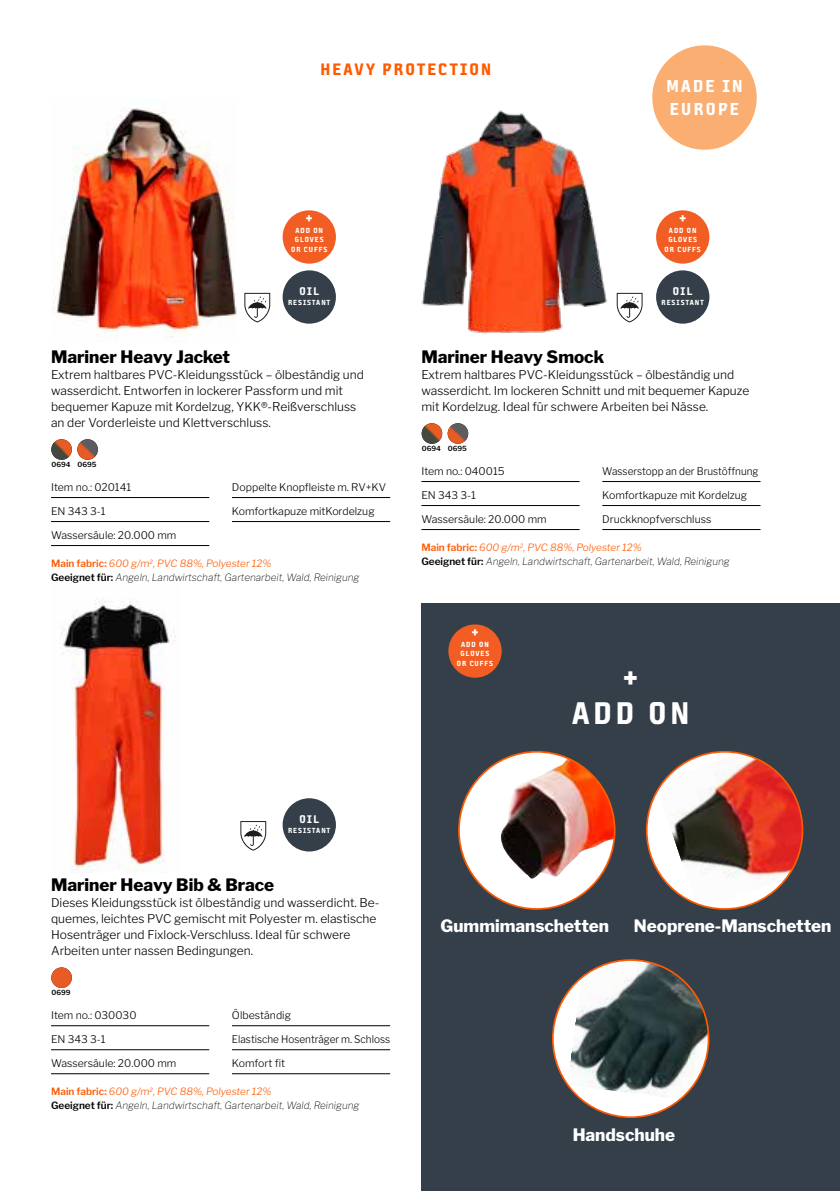
<style>
.page{position:relative;width:840px;height:1191px;background:#fff}
.page>*{position:absolute;margin:0;border:0;box-sizing:border-box;transform-origin:0 0}
.t1{font:34px/36px "Sophisto OT E Gauge";color:#fff;text-align:center}
.t2{font:18.8px/22.6px "Sophisto OT E Gauge";letter-spacing:.12em;color:#fff}
.t3{font:18px "Sophisto OT E Gauge";letter-spacing:.12em;color:#ff5a00}
.t4{font:800 17px "Libre Franklin";color:#000}
.t5{font:800 17px "Libre Franklin";color:#fff}
.t6{font:16px "Sophisto OT E Gauge";color:#fff}
.t7{font:300 12px/16px "Libre Franklin";color:#000}
.t8{font:12px "Sophisto OT E Gauge";letter-spacing:.115em;color:#fff}
.t9{font:300 10.6px "Libre Franklin";color:#000}
.t10{font:300 10.6px "Libre Franklin";color:#000;scale:.95 1}
.t11{font:italic 100 10px/14px "Libre Franklin";color:#000}
.t12{font:8px/9.6px "Sophisto OT E Gauge";letter-spacing:.12em;color:#fff;text-align:center}
.t13{font:600 7px "Libre Franklin";color:#000}
.s1{font-weight:600;font-style:normal;color:#ff5a00}
.s2{color:#ff5a00}
.s3{font-weight:600;font-style:normal}
</style>
<div class="page">
<img style="left:53px;top:108px;width:183px;height:229px">
<img style="left:61px;top:600px;width:115px;height:272px">
<img style="left:421px;top:110px;width:222px;height:224px">
<div style="left:421px;top:603px;width:418px;height:588px;background:#343f49"></div>
<svg style="left:240px;top:821px;width:26px;height:29px"></svg>
<svg style="left:244px;top:293px;width:26px;height:29px"></svg>
<svg style="left:616px;top:293px;width:26px;height:29px"></svg>
<div style="left:282px;top:210px;width:54px;height:54px;background:#f15d22;border-radius:50%"></div>
<div style="left:655px;top:210px;width:54px;height:54px;background:#f15d22;border-radius:50%"></div>
<div style="left:282px;top:798px;width:54px;height:53px;background:#343f49;border-radius:50%"></div>
<div style="left:282px;top:270px;width:54px;height:54px;background:#343f49;border-radius:50%"></div>
<div style="left:655px;top:270px;width:54px;height:54px;background:#343f49;border-radius:50%"></div>
<div style="left:448px;top:624px;width:53px;height:53px;background:#f15d22;border-radius:50%"></div>
<div style="left:652px;top:45px;width:104px;height:105px;background:#faae72;border-radius:50%"></div>
<div style="left:552px;top:960px;width:156px;height:157px;background:#fff;border-radius:50%"></div>
<img style="left:567px;top:960px;width:141px;height:139px">
<div style="left:458px;top:752px;width:156px;height:157px;background:#fff;border-radius:50%"></div>
<img style="left:500px;top:759px;width:110px;height:120px">
<svg style="left:646px;top:752px;width:156px;height:157px"></svg>
<img style="left:657px;top:753px;width:145px;height:153px">
<img style="left:51px;top:439px;width:21px;height:21px;border-radius:10px">
<img style="left:77px;top:439px;width:21px;height:21px;border-radius:10px">
<hr style="left:51px;top:497px;width:158px;height:1px;background:#000">
<hr style="left:51px;top:521px;width:158px;height:1px;background:#000">
<hr style="left:51px;top:545px;width:158px;height:1px;background:#000">
<hr style="left:232px;top:497px;width:158px;height:1px;background:#000">
<hr style="left:232px;top:521px;width:158px;height:1px;background:#000">
<img style="left:421px;top:423px;width:21px;height:21px;border-radius:10px">
<img style="left:447px;top:423px;width:21px;height:21px;border-radius:10px">
<hr style="left:421px;top:481px;width:158px;height:1px;background:#000">
<hr style="left:421px;top:505px;width:158px;height:1px;background:#000">
<hr style="left:421px;top:529px;width:158px;height:1px;background:#000">
<hr style="left:602px;top:481px;width:158px;height:1px;background:#000">
<hr style="left:602px;top:505px;width:158px;height:1px;background:#000">
<hr style="left:602px;top:529px;width:158px;height:1px;background:#000">
<img style="left:51px;top:967px;width:21px;height:21px;border-radius:10px">
<hr style="left:51px;top:1025px;width:158px;height:1px;background:#000">
<hr style="left:51px;top:1049px;width:158px;height:1px;background:#000">
<hr style="left:51px;top:1073px;width:158px;height:1px;background:#000">
<hr style="left:232px;top:1025px;width:158px;height:1px;background:#000">
<hr style="left:232px;top:1049px;width:158px;height:1px;background:#000">
<hr style="left:232px;top:1073px;width:158px;height:1px;background:#000">
<h3 class="t3" style="left:320px;top:58px;width:172px">HEAVY PROTECTION</h3>
<h3 class="t6" style="left:306px;top:208px;width:8px">+</h3>
<p class="t12" style="left:291px;top:225px;width:38px">ADD ON<br>GLOVES<br>OR CUFFS</p>
<p class="t8" style="left:299px;top:284px;width:21px">OIL</p>
<p class="t12" style="left:288px;top:297px;width:44px">RESISTANT</p>
<h2 class="t2" style="left:666px;top:74px;width:78px">MADE IN<br>EUROPE</h2>
<h3 class="t6" style="left:679px;top:208px;width:8px">+</h3>
<p class="t12" style="left:664px;top:225px;width:38px">ADD ON<br>GLOVES<br>OR CUFFS</p>
<p class="t8" style="left:672px;top:284px;width:21px">OIL</p>
<p class="t12" style="left:661px;top:297px;width:44px">RESISTANT</p>
<h3 class="t4" style="left:51px;top:346px;width:180px">Mariner Heavy Jacket</h3>
<p class="t7" style="left:51px;top:366px;width:314px">Extrem haltbares PVC-Kleidungsstück – ölbeständig und wasserdicht. Entworfen in lockerer Passform und mit bequemer Kapuze mit Kordelzug, YKK®-Reißverschluss an der Vorderleiste und Klettverschluss.</p>
<p class="t13" style="left:51px;top:460px;width:21px">0694</p>
<p class="t13" style="left:77px;top:460px;width:21px">0695</p>
<p class="t9" style="left:51px;top:480px;width:82px">Item no.: 020141</p>
<p class="t9" style="left:51px;top:504px;width:56px">EN 343 3-1</p>
<p class="t9" style="left:51px;top:528px;width:127px">Wassersäule: 20.000 mm</p>
<p class="t9" style="left:232px;top:480px;width:156px">Doppelte Knopfleiste m. RV+KV</p>
<p class="t9" style="left:232px;top:504px;width:144px">Komfortkapuze mitKordelzug</p>
<p class="t11" style="left:51px;top:555px;width:309px"><span class="s1">Main fabric:</span> <span class="s2">600 g/m</span><sup>2</sup><span class="s2">, PVC 88%, Polyester 12%<br></span><span class="s3">Geeignet für:</span> Angeln, Landwirtschaft, Gartenarbeit, Wald, Reinigung</p>
<h3 class="t4" style="left:421px;top:346px;width:184px">Mariner Heavy Smock</h3>
<p class="t7" style="left:421px;top:366px;width:329px">Extrem haltbares PVC-Kleidungsstück – ölbeständig und wasserdicht. Im lockeren Schnitt und mit bequemer Kapuze mit Kordelzug. Ideal für schwere Arbeiten bei Nässe.</p>
<p class="t13" style="left:421px;top:444px;width:21px">0694</p>
<p class="t13" style="left:447px;top:444px;width:21px">0695</p>
<p class="t9" style="left:421px;top:464px;width:85px">Item no.: 040015</p>
<p class="t9" style="left:421px;top:488px;width:56px">EN 343 3-1</p>
<p class="t9" style="left:421px;top:512px;width:127px">Wassersäule: 20.000 mm</p>
<p class="t10" style="left:602px;top:464px;width:166px">Wasserstopp an der Brustöffnung</p>
<p class="t9" style="left:602px;top:488px;width:146px">Komfortkapuze mit Kordelzug</p>
<p class="t9" style="left:602px;top:512px;width:111px">Druckknopfverschluss</p>
<p class="t11" style="left:421px;top:539px;width:309px"><span class="s1">Main fabric:</span> <span class="s2">600 g/m</span><sup>2</sup><span class="s2">, PVC 88%, Polyester 12%<br></span><span class="s3">Geeignet für:</span> Angeln, Landwirtschaft, Gartenarbeit, Wald, Reinigung</p>
<h3 class="t6" style="left:471px;top:622px;width:8px">+</h3>
<p class="t12" style="left:456px;top:639px;width:38px">ADD ON<br>GLOVES<br>OR CUFFS</p>
<h1 class="t1" style="left:571px;top:657px;width:119px">+<br>ADD ON</h1>
<p class="t8" style="left:299px;top:811px;width:21px">OIL</p>
<p class="t12" style="left:288px;top:825px;width:44px">RESISTANT</p>
<h3 class="t4" style="left:51px;top:874px;width:224px">Mariner Heavy Bib &amp; Brace</h3>
<p class="t7" style="left:51px;top:894px;width:329px">Dieses Kleidungsstück ist ölbeständig und wasserdicht. Be&shy;quemes, leichtes PVC gemischt mit Polyester m. elastische Hosenträger und Fixlock-Verschluss. Ideal für schwere Arbeiten unter nassen Bedingungen.</p>
<p class="t13" style="left:51px;top:988px;width:21px">0699</p>
<p class="t9" style="left:51px;top:1008px;width:87px">Item no.: 030030</p>
<p class="t9" style="left:51px;top:1032px;width:56px">EN 343 3-1</p>
<p class="t9" style="left:51px;top:1056px;width:127px">Wassersäule: 20.000 mm</p>
<p class="t9" style="left:232px;top:1008px;width:60px">Ölbeständig</p>
<p class="t10" style="left:232px;top:1032px;width:168px">Elastische Hosenträger m. Schloss</p>
<p class="t9" style="left:232px;top:1056px;width:55px">Komfort fit</p>
<p class="t11" style="left:51px;top:1083px;width:309px"><span class="s1">Main fabric:</span> <span class="s2">600 g/m</span><sup>2</sup><span class="s2">, PVC 88%, Polyester 12%<br></span><span class="s3">Geeignet für:</span> Angeln, Landwirtschaft, Gartenarbeit, Wald, Reinigung</p>
<h3 class="t5" style="left:440px;top:916px;width:170px">Gummimanschetten</h3>
<h3 class="t5" style="left:633px;top:916px;width:199px">Neoprene-Manschetten</h3>
<h3 class="t5" style="left:572px;top:1124px;width:104px">Handschuhe</h3>
</div>
